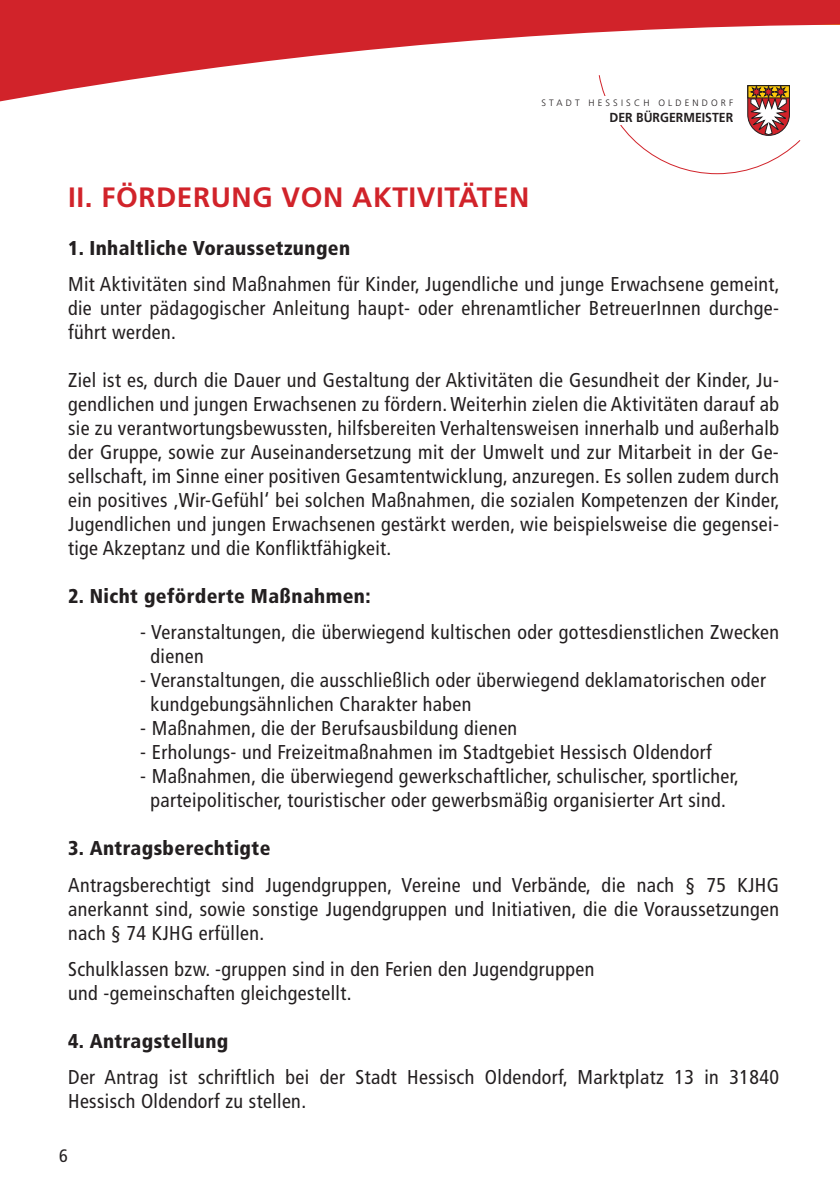
<style>
.page{position:relative;width:840px;height:1191px;background:#fff}
.page>*{position:absolute;margin:0;border:0;box-sizing:border-box;transform-origin:0 0}
.t1{font:700 28px "Frutiger LT Pro";letter-spacing:.02em;color:#d1232a}
.t2{font:condensed 20px/24px "Frutiger LT Pro";letter-spacing:.02em;color:#231f20}
.t3{font:900 condensed 20px "Frutiger LT Pro";letter-spacing:.02em;color:#231f20}
.t4{font:condensed 18px "Frutiger LT Pro";color:#231f20}
.t5{font:700 13px "Frutiger LT Pro";color:#231f20;scale:.94 1}
.t6{font:300 9.2px "Frutiger LT Pro";letter-spacing:.34em;color:#231f20}
</style>
<div class="page">
<svg style="left:0;top:0;width:839px;height:175px"></svg>
<div style="left:595px;top:96px;width:49px;height:29px;background:#fff"></div>
<svg style="left:598px;top:74px;width:202px;height:100px"></svg>
<p class="t6" style="left:541px;top:98px;width:193px">STADT HESSISCH OLDENDORF</p>
<p class="t5" style="left:609px;top:109px;width:133px">DER BÜRGERMEISTER</p>
<h1 class="t1" style="left:68px;top:181px;width:462px">II. FÖRDERUNG VON AKTIVITÄTEN</h1>
<p class="t3" style="left:68px;top:236px;width:283px">1. Inhaltliche Voraussetzungen</p>
<p class="t2" style="left:68px;top:272px;width:712px;text-align:justify">Mit Aktivitäten sind Maßnahmen für Kinder, Jugendliche und junge Erwachsene gemeint, die unter pädagogischer Anleitung haupt- oder ehrenamtlicher BetreuerInnen durchge&shy;führt werden.</p>
<p class="t2" style="left:68px;top:368px;width:712px;text-align:justify">Ziel ist es, durch die Dauer und Gestaltung der Aktivitäten die Gesundheit der Kinder, Ju&shy;gendlichen und jungen Erwachsenen zu fördern. Weiterhin zielen die Aktivitäten darauf ab sie zu verantwortungsbewussten, hilfsbereiten Verhaltensweisen innerhalb und außerhalb der Gruppe, sowie zur Auseinandersetzung mit der Umwelt und zur Mitarbeit in der Ge&shy;sellschaft, im Sinne einer positiven Gesamtentwicklung, anzuregen. Es sollen zudem durch ein positives ‚Wir-Gefühl‘ bei solchen Maßnahmen, die sozialen Kompetenzen der Kinder, Jugendlichen und jungen Erwachsenen gestärkt werden, wie beispielsweise die gegensei&shy;tige Akzeptanz und die Konfliktfähigkeit.</p>
<p class="t3" style="left:68px;top:584px;width:304px">2. Nicht geförderte Maßnahmen:</p>
<p class="t2" style="left:150px;top:620px;width:629px;text-indent:-10px">- Veranstaltungen, die überwiegend kultischen oder gottesdienstlichen Zwecken dienen</p>
<p class="t2" style="left:150px;top:668px;width:616px;text-indent:-10px">- Veranstaltungen, die ausschließlich oder überwiegend deklamatorischen oder kundgebungsähnlichen Charakter haben</p>
<p class="t2" style="left:140px;top:716px;width:378px">- Maßnahmen, die der Berufsausbildung dienen</p>
<p class="t2" style="left:140px;top:740px;width:572px">- Erholungs- und Freizeitmaßnahmen im Stadtgebiet Hessisch Oldendorf</p>
<p class="t2" style="left:140px;top:764px;width:600px;text-align:center">- Maßnahmen, die überwiegend gewerkschaftlicher, schulischer, sportlicher, parteipolitischer, touristischer oder gewerbsmäßig organisierter Art sind.</p>
<p class="t3" style="left:68px;top:836px;width:204px">3. Antragsberechtigte</p>
<p class="t2" style="left:68px;top:872px;width:712px;text-align:justify">Antragsberechtigt sind Jugendgruppen, Vereine und Verbände, die nach § 75 KJHG anerkannt sind, sowie sonstige Jugendgruppen und Initiativen, die die Voraussetzungen nach § 74 KJHG erfüllen.</p>
<p class="t2" style="left:68px;top:956px;width:527px">Schulklassen bzw. -gruppen sind in den Ferien den Jugendgruppen und -gemeinschaften gleichgestellt.</p>
<p class="t3" style="left:68px;top:1028px;width:162px">4. Antragstellung</p>
<p class="t2" style="left:68px;top:1064px;width:712px">Der Antrag ist schriftlich bei der Stadt Hessisch Oldendorf, Marktplatz 13 in 31840<br>Hessisch Oldendorf zu stellen.</p>
<p class="t4" style="left:59px;top:1145px;width:10px">6</p>
</div>
